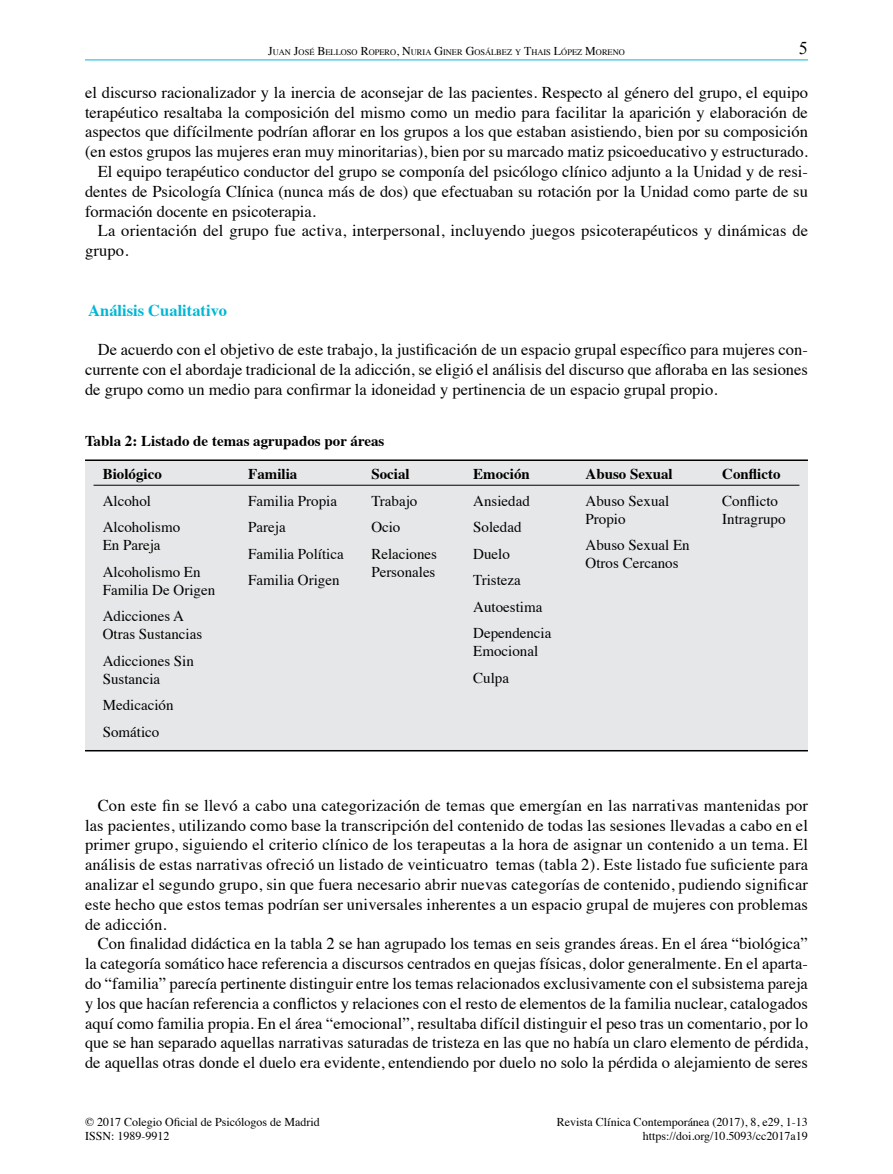
<style>
.page{position:relative;width:893px;height:1174px;background:#fff}
.page>*{position:absolute;margin:0;border:0;box-sizing:border-box;transform-origin:0 0}
.t1{font:18px "Times New Roman";color:#000}
.t2{font:16.5px/19.8px "Times";color:#000;text-align:justify}
.t3{font:700 16.5px "Times";color:#00b7d4}
.t4{font:15px/26.5px "Times";color:#000}
.t5{font:700 15px "Times";color:#000}
.t6{font:12px/14.4px "Times";color:#000;text-align:right}
.t7{font:8.4px "Times";color:#000}
.s1{font-size:12px}
</style>
<div class="page">
<hr style="left:85px;top:60px;width:723px;height:1px;background:#00b7d4">
<div style="left:85px;top:460px;width:723px;height:291px;background:#e6e7e8"></div>
<hr style="left:94px;top:485px;width:705px;height:1px;background:#000">
<hr style="left:85px;top:750px;width:723px;height:1px;background:#000">
<hr style="left:85px;top:459px;width:723px;height:2px;background:#000">
<p class="t7" style="left:268px;top:45px;width:358px"><span class="s1">J</span>UAN <span class="s1">J</span>OSÉ <span class="s1">B</span>ELLOSO <span class="s1">R</span>OPERO<span class="s1">, N</span>URIA <span class="s1">G</span>INER <span class="s1">G</span>OSÁLBEZ Y <span class="s1">T</span>HAIS <span class="s1">L</span>ÓPEZ <span class="s1">M</span>ORENO</p>
<p class="t1" style="left:799px;top:36px;width:10px">5</p>
<p class="t2" style="left:85px;top:81px;width:724px">el discurso racionalizador y la inercia de aconsejar de las pacientes. Respecto al género del grupo, el equipo</p>
<p class="t2" style="left:85px;top:101px;width:724px">terapéutico resaltaba la composición del mismo como un medio para facilitar la aparición y elaboración de</p>
<p class="t2" style="left:85px;top:120px;width:724px">aspectos que difícilmente podrían aflorar en los grupos a los que estaban asistiendo, bien por su composición</p>
<p class="t2" style="left:85px;top:140px;width:724px">(en estos grupos las mujeres eran muy minoritarias), bien por su marcado matiz psicoeducativo y estructurado.</p>
<p class="t2" style="left:98px;top:160px;width:712px">El equipo terapéutico conductor del grupo se componía del psicólogo clínico adjunto a la Unidad y de resi-</p>
<p class="t2" style="left:85px;top:180px;width:724px">dentes de Psicología Clínica (nunca más de dos) que efectuaban su rotación por la Unidad como parte de su</p>
<p class="t2" style="left:85px;top:200px;width:232px">formación docente en psicoterapia.</p>
<p class="t2" style="left:98px;top:219px;width:712px">La orientación del grupo fue activa, interpersonal, incluyendo juegos psicoterapéuticos y dinámicas de</p>
<p class="t2" style="left:85px;top:239px;width:45px">grupo.</p>
<p class="t3" style="left:88px;top:294px;width:140px">Análisis Cualitativo</p>
<p class="t2" style="left:85px;top:338px;width:724px;text-indent:13px">De acuerdo con el objetivo de este trabajo, la justificación de un espacio grupal específico para mujeres con&shy;currente con el abordaje tradicional de la adicción, se eligió el análisis del discurso que afloraba en las sesiones de grupo como un medio para confirmar la idoneidad y pertinencia de un espacio grupal propio.</p>
<p class="t5" style="left:85px;top:427px;width:301px">Tabla 2: Listado de temas agrupados por áreas</p>
<p class="t5" style="left:103px;top:459px;width:61px">Biológico</p>
<p class="t4" style="left:103px;top:486px;width:79px">Alcohol<br>Alcoholismo</p>
<p class="t4" style="left:103px;top:530px;width:99px">En Pareja<br>Alcoholismo En</p>
<p class="t4" style="left:103px;top:575px;width:114px">Familia De Origen<br>Adicciones A</p>
<p class="t4" style="left:103px;top:619px;width:101px">Otras Sustancias<br>Adicciones Sin</p>
<p class="t4" style="left:103px;top:664px;width:72px">Sustancia<br>Medicación<br>Somático</p>
<p class="t5" style="left:248px;top:459px;width:51px">Familia</p>
<p class="t4" style="left:248px;top:486px;width:97px">Familia Propia<br>Pareja<br>Familia Política<br>Familia Origen</p>
<p class="t5" style="left:371px;top:459px;width:40px">Social</p>
<p class="t4" style="left:371px;top:486px;width:67px">Trabajo<br>Ocio<br>Relaciones</p>
<p class="t4" style="left:371px;top:557px;width:66px">Personales</p>
<p class="t5" style="left:473px;top:459px;width:58px">Emoción</p>
<p class="t4" style="left:473px;top:486px;width:80px">Ansiedad<br>Soledad<br>Duelo<br>Tristeza<br>Autoestima<br>Dependencia</p>
<p class="t4" style="left:473px;top:636px;width:66px">Emocional<br>Culpa</p>
<p class="t5" style="left:586px;top:459px;width:89px">Abuso Sexual</p>
<p class="t4" style="left:586px;top:490px;width:85px;line-height:18px">Abuso Sexual<br>Propio</p>
<p class="t4" style="left:586px;top:535px;width:106px;line-height:18px">Abuso Sexual En<br>Otros Cercanos</p>
<p class="t5" style="left:722px;top:459px;width:60px">Conflicto</p>
<p class="t4" style="left:722px;top:490px;width:65px;line-height:18px">Conflicto<br>Intragrupo</p>
<p class="t2" style="left:85px;top:794px;width:724px;text-indent:13px">Con este fin se llevó a cabo una categorización de temas que emergían en las narrativas mantenidas por las pacientes, utilizando como base la transcripción del contenido de todas las sesiones llevadas a cabo en el primer grupo, siguiendo el criterio clínico de los terapeutas a la hora de asignar un contenido a un tema. El análisis de estas narrativas ofreció un listado de veinticuatro temas (tabla 2). Este listado fue suficiente para analizar el segundo grupo, sin que fuera necesario abrir nuevas categorías de contenido, pudiendo significar este hecho que estos temas podrían ser universales inherentes a un espacio grupal de mujeres con problemas de adicción.</p>
<p class="t2" style="left:85px;top:932px;width:724px;text-indent:13px">Con finalidad didáctica en la tabla 2 se han agrupado los temas en seis grandes áreas. En el área “biológica” la categoría somático hace referencia a discursos centrados en quejas físicas, dolor generalmente. En el aparta&shy;do “familia” parecía pertinente distinguir entre los temas relacionados exclusivamente con el subsistema pareja y los que hacían referencia a conflictos y relaciones con el resto de elementos de la familia nuclear, catalogados aquí como familia propia. En el área “emocional”, resultaba difícil distinguir el peso tras un comentario, por lo que se han separado aquellas narrativas saturadas de tristeza en las que no había un claro elemento de pérdida, de aquellas otras donde el duelo era evidente, entendiendo por duelo no solo la pérdida o alejamiento de seres</p>
<p class="t6" style="left:85px;top:1113px;width:236px;text-align:left">© 2017 Colegio Oficial de Psicólogos de Madrid<br>ISSN: 1989-9912</p>
<p class="t6" style="left:557px;top:1113px;width:252px">Revista Clínica Contemporánea (2017), 8, e29, 1-13 https://doi.org/10.5093/cc2017a19</p>
</div>
